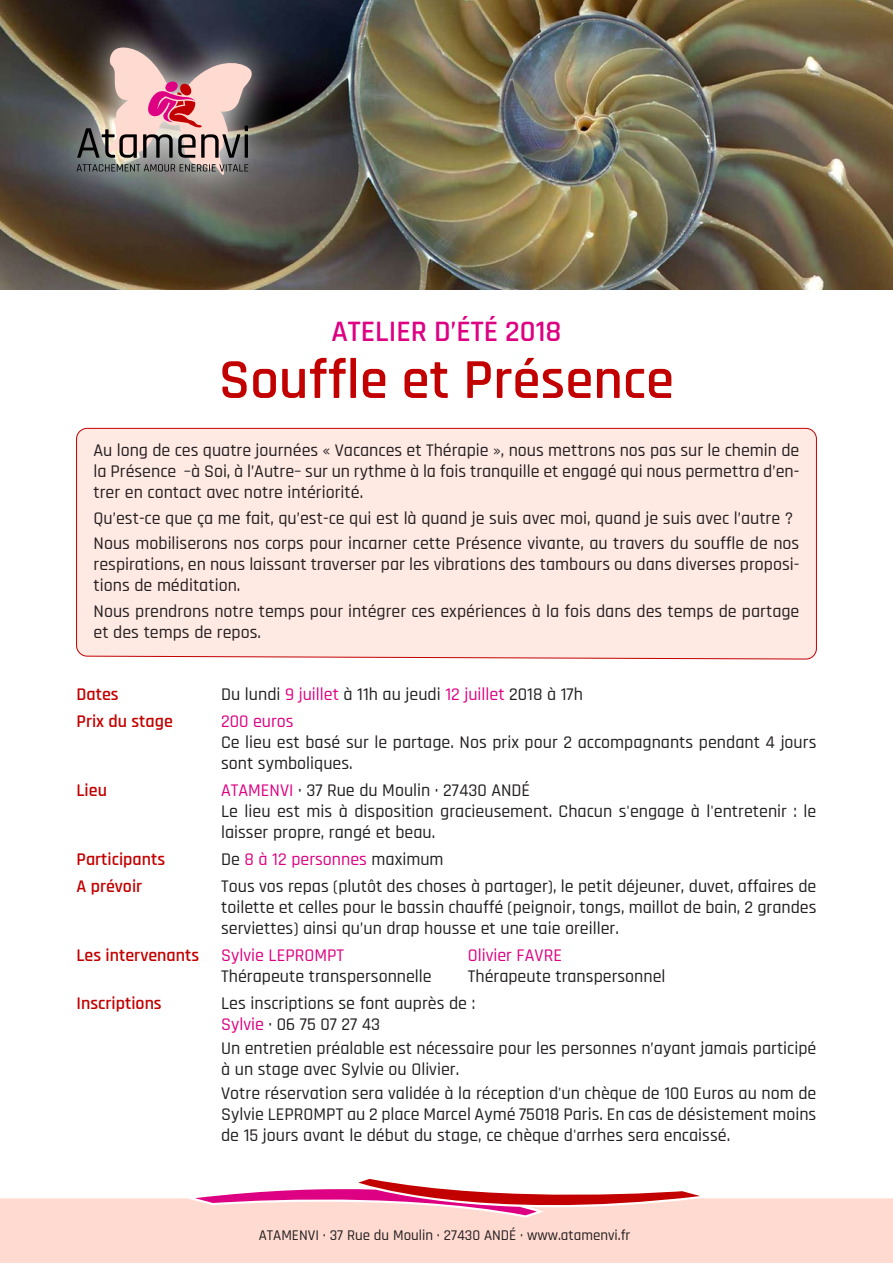
<style>
.page{position:relative;width:893px;height:1263px;background:#fff}
.page>*{position:absolute;margin:0;border:0;box-sizing:border-box;transform-origin:0 0}
.t1{font:600 57px "Rajdhani";color:#c30000}
.t2{font:600 30px "Rajdhani";color:#de0082}
.t3{font:500 18px/21px "Rajdhani";color:#231f20}
.t4{font:600 18px "Rajdhani";color:#c30000}
.t5{font:500 18px "Rajdhani";color:#de0082}
.t6{font:500 15px "Rajdhani";color:#231f20}
.s1{color:#de0082}
.s2{color:#231f20}
.s3{font-weight:500;color:#de0082}
</style>
<div class="page">
<img style="left:0;top:0;width:893px;height:289px">
<div style="left:0;top:1198px;width:893px;height:65px;background:#ffdad0"></div>
<svg style="left:195px;top:1179px;width:505px;height:43px"></svg>
<div style="left:76px;top:428px;width:741px;height:231px;background:#ffe9e3"></div>
<img style="left:26px;top:0;width:277px;height:226px">
<img style="left:77px;top:47px;width:178px;height:130px">
<h2 class="t2" style="left:331px;top:313px;width:232px">ATELIER D’ÉTÉ 2018</h2>
<h1 class="t1" style="left:219px;top:346px;width:457px">Souffle et Présence</h1>
<p class="t3" style="left:94px;top:441px;width:707px;text-align:justify">Au long de ces quatre journées « Vacances et Thérapie », nous mettrons nos pas sur le chemin de la Présence –à Soi, à l’Autre– sur un rythme à la fois tranquille et engagé qui nous permettra d’en&shy;trer en contact avec notre intériorité.</p>
<p class="t3" style="left:94px;top:506px;width:707px;line-height:25.5px">Qu’est-ce que ça me fait, qu’est-ce qui est là quand je suis avec moi, quand je suis avec l’autre ?<br>Nous mobiliserons nos corps pour incarner cette Présence vivante, au travers du souffle de nos</p>
<p class="t3" style="left:94px;top:555px;width:707px">respirations, en nous laissant traverser par les vibrations des tambours ou dans diverses proposi&shy;tions de méditation.</p>
<p class="t3" style="left:94px;top:601px;width:707px">Nous prendrons notre temps pour intégrer ces expériences à la fois dans des temps de partage et des temps de repos.</p>
<p class="t4" style="left:77px;top:684px;width:44px">Dates</p>
<p class="t3" style="left:221px;top:684px;width:363px">Du lundi <span class="s1">9 juillet</span> à 11h au jeudi <span class="s1">12 juillet</span> 2018 à 17h</p>
<p class="t4" style="left:77px;top:711px;width:98px">Prix du stage</p>
<p class="t5" style="left:221px;top:711px;width:74px">200 euros</p>
<p class="t3" style="left:221px;top:732px;width:597px">Ce lieu est basé sur le partage. Nos prix pour 2 accompagnants pendant 4 jours sont symboliques.</p>
<p class="t4" style="left:77px;top:780px;width:32px">Lieu</p>
<p class="t3" style="left:221px;top:780px;width:597px"><span class="s1">ATAMENVI</span> · 37 Rue du Moulin · 27430 ANDÉ<br>Le lieu est mis à disposition gracieusement. Chacun s'engage à l'entretenir : le laisser propre, rangé et beau.</p>
<p class="t4" style="left:77px;top:849px;width:90px">Participants</p>
<p class="t5" style="left:221px;top:849px;width:224px"><span class="s2">De</span> 8 à 12 personnes <span class="s2">maximum</span></p>
<p class="t4" style="left:77px;top:876px;width:67px">A prévoir</p>
<p class="t3" style="left:221px;top:876px;width:597px;text-align:justify">Tous vos repas (plutôt des choses à partager), le petit déjeuner, duvet, affaires de toilette et celles pour le bassin chauffé (peignoir, tongs, maillot de bain, 2 grandes serviettes) ainsi qu’un drap housse et une taie oreiller.</p>
<p class="t4" style="left:77px;top:945px;width:269px">Les intervenants <span class="s3">Sylvie LEPROMPT</span></p>
<p class="t5" style="left:468px;top:945px;width:96px">Olivier FAVRE</p>
<p class="t3" style="left:221px;top:966px;width:212px">Thérapeute transpersonnelle</p>
<p class="t3" style="left:468px;top:966px;width:199px">Thérapeute transpersonnel</p>
<p class="t4" style="left:77px;top:993px;width:87px">Inscriptions</p>
<p class="t3" style="left:221px;top:993px;width:255px">Les inscriptions se font auprès de :<br><span class="s1">Sylvie</span> · 06 75 07 27 43</p>
<p class="t3" style="left:221px;top:1038px;width:597px">Un entretien préalable est nécessaire pour les personnes n’ayant jamais participé à un stage avec Sylvie ou Olivier.</p>
<p class="t3" style="left:221px;top:1083px;width:597px;text-align:justify">Votre réservation sera validée à la réception d'un chèque de 100 Euros au nom de Sylvie LEPROMPT au 2 place Marcel Aymé 75018 Paris. En cas de désistement moins de 15 jours avant le début du stage, ce chèque d'arrhes sera encaissé.</p>
<p class="t6" style="left:259px;top:1227px;width:373px">ATAMENVI · 37 Rue du Moulin · 27430 ANDÉ · www.atamenvi.fr</p>
</div>
